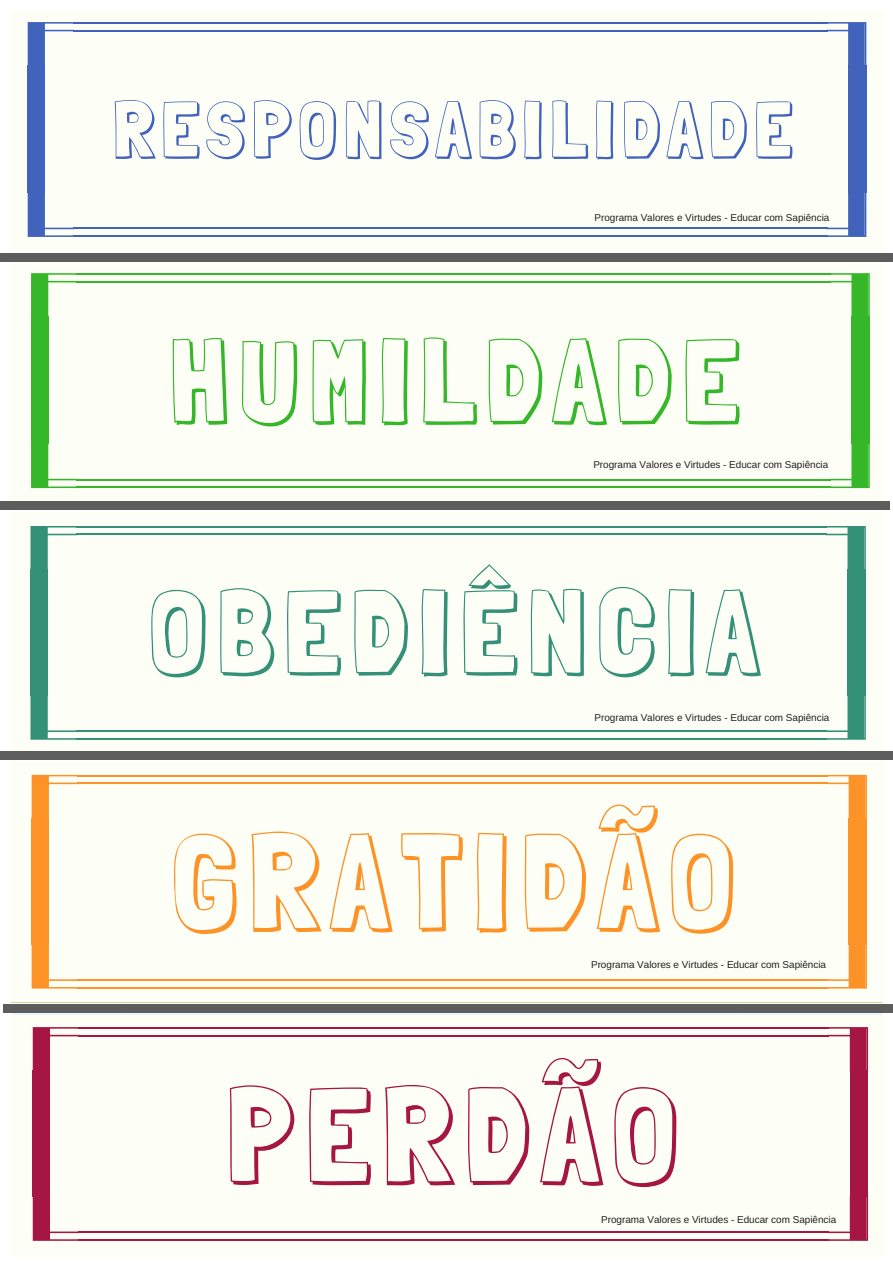
<style>
.page{position:relative;width:893px;height:1263px;background:#fff}
.page>*{position:absolute;margin:0;border:0;box-sizing:border-box;transform-origin:0 0}
.t1{font:132.45px "Londrina Shadow";letter-spacing:.1em;color:#fd9227}
.t2{font:132.45px "Londrina Shadow";letter-spacing:.1em;color:#a61642}
.t3{font:115.95px "Londrina Shadow";letter-spacing:.1em;color:#359078}
.t4{font:115.95px "Londrina Shadow";letter-spacing:.1em;color:#35b729}
.t5{font:77.85px "Londrina Shadow";letter-spacing:.1em;color:#4263bb}
.t6{font:9.9px "Arimo";color:#222}
</style>
<div class="page">
<div style="left:10px;top:11px;width:874px;height:241px;background:#fdfff6"></div>
<svg style="left:826px;top:22px;width:40px;height:43px"></svg>
<hr style="left:73px;top:30px;width:754px;height:1px;background:#4263bb">
<hr style="left:73px;top:22px;width:754px;height:2px;background:#4263bb">
<svg style="left:28px;top:22px;width:46px;height:43px"></svg>
<div style="left:28px;top:65px;width:17px;height:128px;background:#4263bb"></div>
<svg style="left:28px;top:193px;width:46px;height:44px"></svg>
<hr style="left:73px;top:235px;width:754px;height:2px;background:#4263bb">
<hr style="left:73px;top:228px;width:754px;height:1px;background:#4263bb">
<svg style="left:826px;top:193px;width:40px;height:44px"></svg>
<div style="left:848px;top:65px;width:17px;height:128px;background:#4263bb"></div>
<hr style="left:865px;top:65px;width:1px;height:128px;background:#4263bb">
<div style="left:10px;top:511px;width:874px;height:241px;background:#fdfff6"></div>
<svg style="left:826px;top:526px;width:40px;height:43px"></svg>
<hr style="left:76px;top:534px;width:751px;height:1px;background:#359078">
<hr style="left:76px;top:526px;width:751px;height:1px;background:#359078">
<svg style="left:31px;top:526px;width:46px;height:43px"></svg>
<div style="left:31px;top:569px;width:17px;height:126px;background:#359078"></div>
<svg style="left:31px;top:695px;width:45px;height:45px"></svg>
<hr style="left:76px;top:738px;width:751px;height:2px;background:#359078">
<hr style="left:76px;top:730px;width:751px;height:2px;background:#359078">
<svg style="left:827px;top:695px;width:39px;height:45px"></svg>
<div style="left:847px;top:569px;width:17px;height:126px;background:#359078"></div>
<hr style="left:864px;top:569px;width:2px;height:126px;background:#359078">
<div style="left:10px;top:261px;width:874px;height:241px;background:#fdfff6"></div>
<svg style="left:830px;top:273px;width:40px;height:43px"></svg>
<hr style="left:77px;top:281px;width:754px;height:1px;background:#35b729">
<hr style="left:77px;top:273px;width:754px;height:2px;background:#35b729">
<svg style="left:31px;top:273px;width:47px;height:45px"></svg>
<div style="left:31px;top:316px;width:17px;height:128px;background:#35b729"></div>
<svg style="left:31px;top:442px;width:47px;height:46px"></svg>
<hr style="left:77px;top:486px;width:754px;height:2px;background:#35b729">
<hr style="left:77px;top:479px;width:754px;height:1px;background:#35b729">
<svg style="left:830px;top:444px;width:40px;height:44px"></svg>
<div style="left:851px;top:316px;width:17px;height:128px;background:#35b729"></div>
<hr style="left:868px;top:316px;width:2px;height:128px;background:#35b729">
<div style="left:11px;top:761px;width:874px;height:241px;background:#fdfff6"></div>
<svg style="left:827px;top:775px;width:40px;height:44px"></svg>
<hr style="left:77px;top:782px;width:751px;height:2px;background:#fd9227">
<hr style="left:77px;top:775px;width:751px;height:1px;background:#fd9227">
<svg style="left:32px;top:775px;width:46px;height:43px"></svg>
<div style="left:32px;top:818px;width:17px;height:126px;background:#fd9227"></div>
<svg style="left:32px;top:944px;width:45px;height:44px"></svg>
<hr style="left:77px;top:987px;width:751px;height:1px;background:#fd9227">
<hr style="left:77px;top:979px;width:751px;height:2px;background:#fd9227">
<svg style="left:828px;top:943px;width:39px;height:45px"></svg>
<div style="left:849px;top:818px;width:16px;height:126px;background:#fd9227"></div>
<hr style="left:865px;top:818px;width:2px;height:126px;background:#fd9227">
<div style="left:11px;top:1014px;width:874px;height:241px;background:#fdfff6"></div>
<svg style="left:828px;top:1027px;width:40px;height:44px"></svg>
<hr style="left:78px;top:1035px;width:751px;height:1px;background:#a61642">
<hr style="left:78px;top:1027px;width:751px;height:2px;background:#a61642">
<svg style="left:33px;top:1027px;width:47px;height:43px"></svg>
<div style="left:33px;top:1070px;width:17px;height:126px;background:#a61642"></div>
<svg style="left:33px;top:1196px;width:47px;height:45px"></svg>
<hr style="left:78px;top:1239px;width:751px;height:2px;background:#a61642">
<hr style="left:78px;top:1231px;width:751px;height:2px;background:#a61642">
<svg style="left:828px;top:1195px;width:40px;height:46px"></svg>
<div style="left:850px;top:1070px;width:16px;height:126px;background:#a61642"></div>
<hr style="left:866px;top:1070px;width:2px;height:126px;background:#a61642">
<div style="left:0;top:752px;width:40px;height:8px;background:#5d5d5d"></div>
<div style="left:862px;top:752px;width:31px;height:8px;background:#5d5d5d"></div>
<div style="left:39px;top:752px;width:337px;height:8px;background:#5d5d5d"></div>
<div style="left:375px;top:752px;width:337px;height:8px;background:#5d5d5d"></div>
<div style="left:711px;top:752px;width:152px;height:8px;background:#5d5d5d"></div>
<div style="left:0;top:502px;width:45px;height:8px;background:#5d5d5d"></div>
<div style="left:841px;top:502px;width:49px;height:8px;background:#5d5d5d"></div>
<div style="left:43px;top:502px;width:337px;height:8px;background:#5d5d5d"></div>
<div style="left:379px;top:502px;width:337px;height:8px;background:#5d5d5d"></div>
<div style="left:715px;top:502px;width:128px;height:8px;background:#5d5d5d"></div>
<div style="left:3px;top:1004px;width:48px;height:8px;background:#5d5d5d"></div>
<div style="left:848px;top:1004px;width:45px;height:8px;background:#5d5d5d"></div>
<div style="left:50px;top:1004px;width:337px;height:8px;background:#5d5d5d"></div>
<div style="left:386px;top:1004px;width:337px;height:8px;background:#5d5d5d"></div>
<div style="left:722px;top:1004px;width:128px;height:8px;background:#5d5d5d"></div>
<div style="left:0;top:253px;width:39px;height:8px;background:#5d5d5d"></div>
<div style="left:846px;top:253px;width:47px;height:8px;background:#5d5d5d"></div>
<div style="left:38px;top:253px;width:337px;height:8px;background:#5d5d5d"></div>
<div style="left:374px;top:253px;width:337px;height:8px;background:#5d5d5d"></div>
<div style="left:710px;top:253px;width:137px;height:8px;background:#5d5d5d"></div>
<h3 class="t5" style="left:113px;top:83px;width:680px">RESPONSABILIDADE</h3>
<p class="t6" style="left:594px;top:212px;width:237px">Programa Valores e Virtudes - Educar com Sapiência</p>
<h2 class="t4" style="left:169px;top:312px;width:570px">HUMILDADE</h2>
<p class="t6" style="left:593px;top:459px;width:237px">Programa Valores e Virtudes - Educar com Sapiência</p>
<h2 class="t3" style="left:149px;top:563px;width:609px">OBEDIÊNCIA</h2>
<p class="t6" style="left:594px;top:712px;width:237px">Programa Valores e Virtudes - Educar com Sapiência</p>
<h1 class="t1" style="left:172px;top:803px;width:562px">GRATIDÃO</h1>
<p class="t6" style="left:591px;top:959px;width:237px">Programa Valores e Virtudes - Educar com Sapiência</p>
<h1 class="t2" style="left:226px;top:1056px;width:451px">PERDÃO</h1>
<p class="t6" style="left:601px;top:1214px;width:237px">Programa Valores e Virtudes - Educar com Sapiência</p>
</div>
